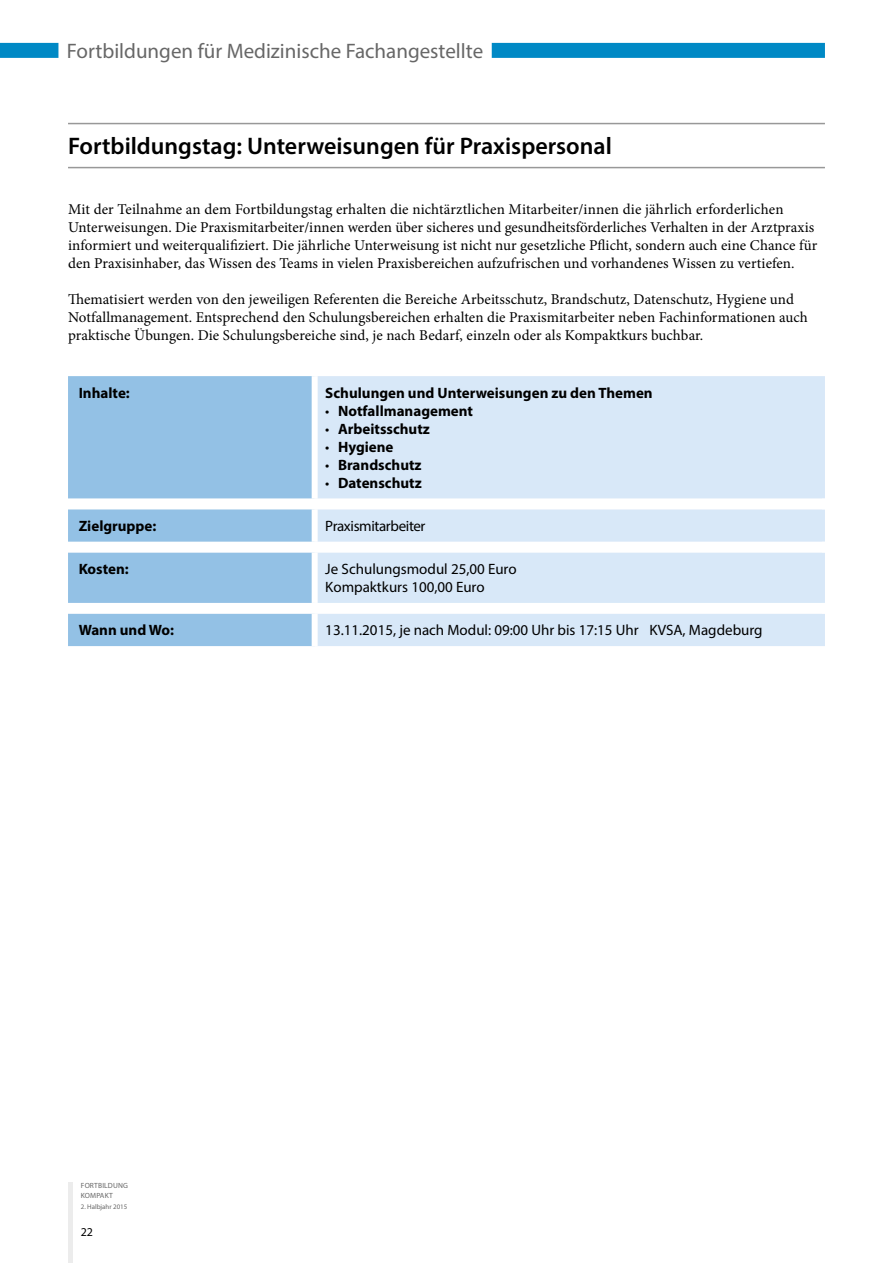
<style>
.page{position:relative;width:893px;height:1263px;background:#fff}
.page>*{position:absolute;margin:0;border:0;box-sizing:border-box;transform-origin:0 0}
.t1{font:600 24px "Myriad Pro";color:#000}
.t2{font:21px "Myriad Pro";color:#676767}
.t3{font:15px/18px "Minion Pro";letter-spacing:.005em;color:#000}
.t4{font:700 15px "Myriad Pro";color:#000}
.t5{font:15px/18px "Myriad Pro";color:#000}
.t6{font:15px "Myriad Pro";letter-spacing:-.025em;color:#000}
.t7{font:12px "Myriad Pro";color:#000}
.t8{font:7.5px/10.5px "Myriad Pro";letter-spacing:.02em;color:#676767}
.t9{font:6.9px "Myriad Pro";color:#676767}
.s1{font-weight:400}
</style>
<div class="page">
<div style="left:68px;top:1182px;width:5px;height:81px;background:#ececec"></div>
<div style="left:0;top:43px;width:825px;height:15px;background:#0089c5"></div>
<div style="left:58px;top:36px;width:434px;height:30px;background:#fff"></div>
<div style="left:68px;top:376px;width:244px;height:270px;background:#93c1e5"></div>
<div style="left:318px;top:376px;width:507px;height:270px;background:#d8e8f8"></div>
<svg style="left:68px;top:499px;width:757px;height:115px;fill:#d8e8f8"></svg>
<div style="left:822px;top:499px;width:6px;height:10px;background:#fff"></div>
<div style="left:312px;top:509px;width:6px;height:33px;background:#fff"></div>
<div style="left:822px;top:542px;width:6px;height:10px;background:#fff"></div>
<div style="left:312px;top:552px;width:6px;height:51px;background:#fff"></div>
<div style="left:822px;top:603px;width:6px;height:11px;background:#fff"></div>
<hr style="left:68px;top:123px;width:757px;height:1px;background:#989898">
<hr style="left:68px;top:167px;width:757px;height:1px;background:#989898">
<h2 class="t2" style="left:67px;top:38px;width:418px">Fortbildungen für Medizinische Fachangestellte</h2>
<h1 class="t1" style="left:68px;top:131px;width:545px">Fortbildungstag: Unterweisungen für Praxispersonal</h1>
<p class="t3" style="left:68px;top:200px;width:751px">Mit der Teilnahme an dem Fortbildungstag erhalten die nichtärztlichen Mitarbeiter/innen die jährlich erforderlichen Unterweisungen. Die Praxismitarbeiter/innen werden über sicheres und gesundheitsförderliches Verhalten in der Arztpraxis informiert und weiterqualifiziert. Die jährliche Unterweisung ist nicht nur gesetzliche Pflicht, sondern auch eine Chance für den Praxisinhaber, das Wissen des Teams in vielen Praxisbereichen aufzufrischen und vorhandenes Wissen zu vertiefen.</p>
<p class="t3" style="left:68px;top:290px;width:741px">Thematisiert werden von den jeweiligen Referenten die Bereiche Arbeitsschutz, Brandschutz, Datenschutz, Hygiene und<br>Notfallmanagement. Entsprechend den Schulungsbereichen erhalten die Praxismitarbeiter neben Fachinformationen auch praktische Übungen. Die Schulungsbereiche sind, je nach Bedarf, einzeln oder als Kompaktkurs buchbar.</p>
<p class="t4" style="left:79px;top:383px;width:53px">Inhalte:</p>
<p class="t4" style="left:325px;top:383px;width:329px">Schulungen und Unterweisungen zu den Themen</p>
<p class="t4" style="left:325px;top:401px;width:149px"><span class="s1">•</span> Notfallmanagement</p>
<p class="t4" style="left:325px;top:419px;width:106px"><span class="s1">•</span> Arbeitsschutz</p>
<p class="t4" style="left:325px;top:437px;width:70px"><span class="s1">•</span> Hygiene</p>
<p class="t4" style="left:325px;top:455px;width:98px"><span class="s1">•</span> Brandschutz</p>
<p class="t4" style="left:325px;top:473px;width:98px"><span class="s1">•</span> Datenschutz</p>
<p class="t4" style="left:79px;top:516px;width:79px">Zielgruppe:</p>
<p class="t6" style="left:325px;top:517px;width:102px">Praxismitarbeiter</p>
<p class="t4" style="left:79px;top:559px;width:52px">Kosten:</p>
<p class="t5" style="left:325px;top:560px;width:193px">Je Schulungsmodul 25,00 Euro<br>Kompaktkurs 100,00 Euro</p>
<p class="t4" style="left:79px;top:621px;width:97px">Wann und Wo:</p>
<p class="t5" style="left:325px;top:621px;width:439px">13.11.2015, je nach Modul: 09:00 Uhr bis 17:15 Uhr KVSA, Magdeburg</p>
<p class="t8" style="left:81px;top:1180px;width:49px">FORTBILDUNG<br>KOMPAKT</p>
<p class="t9" style="left:81px;top:1202px;width:48px">2. Halbjahr 2015</p>
<p class="t7" style="left:81px;top:1224px;width:14px">22</p>
</div>
